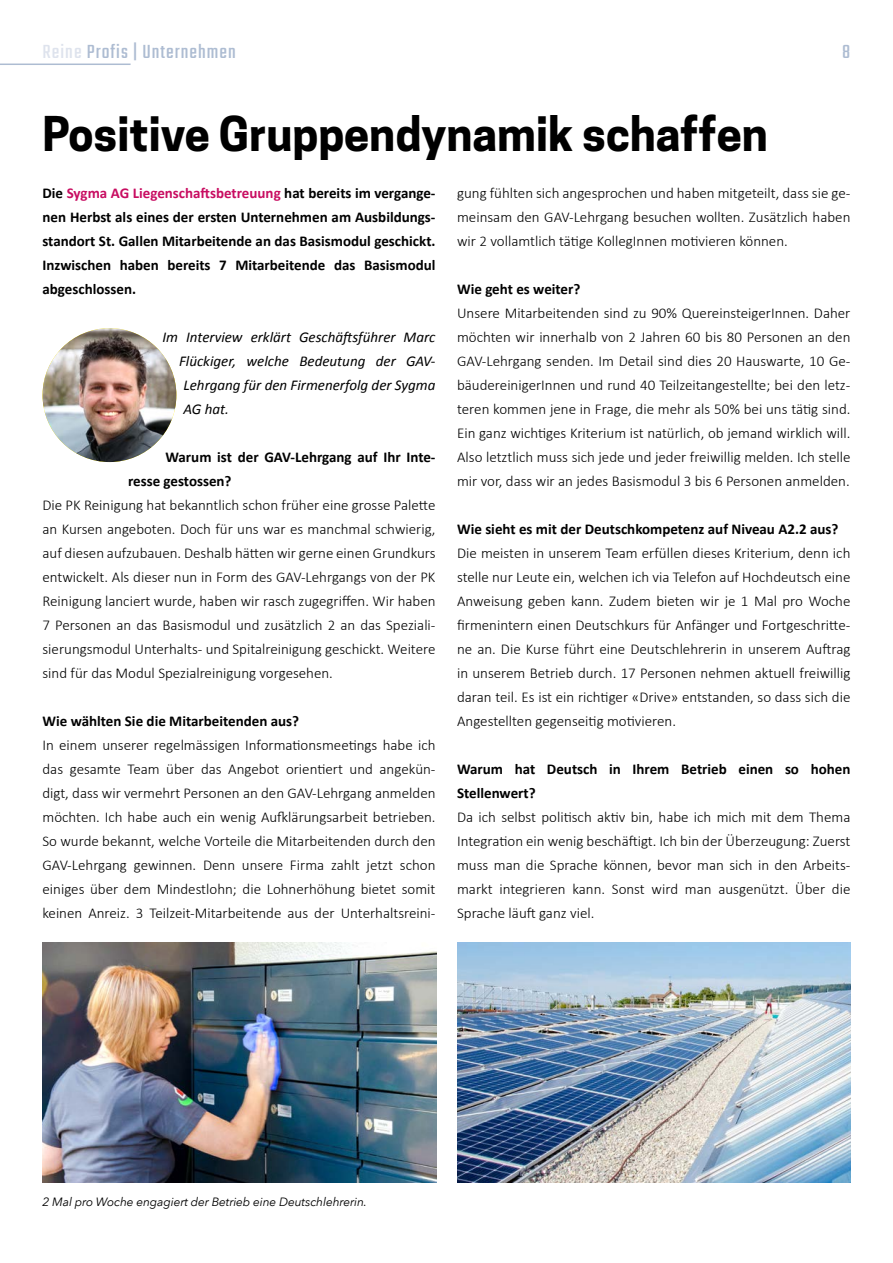
<style>
.page{position:relative;width:893px;height:1263px;background:#fff}
.page>*{position:absolute;margin:0;border:0;box-sizing:border-box;transform-origin:0 0}
.t1{font:700 45px "Cooper Hewitt";color:#000}
.t2{font:21px "Teko";letter-spacing:.05em;color:#adbcd2}
.t3{font:300 15px/24px "Calibri";color:#000;text-align:justify}
.t4{font:700 15px/24px "Calibri";color:#000}
.t5{font:italic 15px "Calibri";color:#000}
.t6{font:italic 12px "Avenir Next";letter-spacing:-.01em;color:#000}
.s1{color:#dee3ed}
.s2{color:#c80d61}
</style>
<div class="page">
<hr style="left:0;top:64px;width:131px;height:1px;background:#adbcd2">
<img style="left:43px;top:328px;width:133px;height:134px;border-radius:67px">
<img style="left:43px;top:942px;width:393px;height:240px">
<img style="left:457px;top:942px;width:394px;height:240px">
<h2 class="t2" style="left:43px;top:40px;width:195px"><span class="s1">Reine</span> Profis | Unternehmen</h2>
<h2 class="t2" style="left:842px;top:40px;width:10px">8</h2>
<h1 class="t1" style="left:43px;top:107px;width:727px">Positive Gruppendynamik schaffen</h1>
<p class="t4" style="left:43px;top:181px;width:395px;text-align:justify">Die <span class="s2">Sygma AG Liegenschaftsbetreuung</span> hat bereits im vergange&shy;nen Herbst als eines der ersten Unternehmen am Ausbildungs&shy;standort St. Gallen Mitarbeitende an das Basismodul geschickt.<br>Inzwischen haben bereits 7 Mitarbeitende das Basismodul abgeschlossen.</p>
<p class="t5" style="left:163px;top:327px;width:275px">Im Interview erklärt Geschäftsführer Marc</p>
<p class="t5" style="left:179px;top:351px;width:258px">Flückiger, welche Bedeutung der GAV-</p>
<p class="t5" style="left:184px;top:375px;width:253px">Lehrgang für den Firmenerfolg der Sygma</p>
<p class="t5" style="left:184px;top:399px;width:47px">AG hat.</p>
<p class="t4" style="left:128px;top:445px;width:309px;text-indent:38px">Warum ist der GAV-Lehrgang auf Ihr Inte&shy;resse gestossen?</p>
<p class="t3" style="left:43px;top:492px;width:395px">Die PK Reinigung hat bekanntlich schon früher eine grosse Palette an Kursen angeboten. Doch für uns war es manchmal schwierig, auf diesen aufzubauen. Deshalb hätten wir gerne einen Grundkurs entwickelt. Als dieser nun in Form des GAV-Lehrgangs von der PK Reinigung lanciert wurde, haben wir rasch zugegriffen. Wir haben 7 Personen an das Basismodul und zusätzlich 2 an das Speziali&shy;sierungsmodul Unterhalts- und Spitalreinigung geschickt. Weitere sind für das Modul Spezialreinigung vorgesehen.</p>
<p class="t4" style="left:43px;top:709px;width:258px">Wie wählten Sie die Mitarbeitenden aus?</p>
<p class="t3" style="left:43px;top:732px;width:395px">In einem unserer regelmässigen Informationsmeetings habe ich das gesamte Team über das Angebot orientiert und angekün&shy;digt, dass wir vermehrt Personen an den GAV-Lehrgang anmelden möchten. Ich habe auch ein wenig Aufklärungsarbeit betrieben.<br>So wurde bekannt, welche Vorteile die Mitarbeitenden durch den GAV-Lehrgang gewinnen. Denn unsere Firma zahlt jetzt schon einiges über dem Mindestlohn; die Lohnerhöhung bietet somit keinen Anreiz. 3 Teilzeit-Mitarbeitende aus der Unterhaltsreini-</p>
<p class="t3" style="left:457px;top:180px;width:395px">gung fühlten sich angesprochen und haben mitgeteilt, dass sie ge&shy;meinsam den GAV-Lehrgang besuchen wollten. Zusätzlich haben wir 2 vollamtlich tätige KollegInnen motivieren können.</p>
<p class="t4" style="left:457px;top:277px;width:125px">Wie geht es weiter?</p>
<p class="t3" style="left:457px;top:300px;width:395px">Unsere Mitarbeitenden sind zu 90% QuereinsteigerInnen. Daher möchten wir innerhalb von 2 Jahren 60 bis 80 Personen an den GAV-Lehrgang senden. Im Detail sind dies 20 Hauswarte, 10 Ge&shy;bäudereinigerInnen und rund 40 Teilzeitangestellte; bei den letz&shy;teren kommen jene in Frage, die mehr als 50% bei uns tätig sind.<br>Ein ganz wichtiges Kriterium ist natürlich, ob jemand wirklich will.<br>Also letztlich muss sich jede und jeder freiwillig melden. Ich stelle mir vor, dass wir an jedes Basismodul 3 bis 6 Personen anmelden.</p>
<p class="t4" style="left:457px;top:517px;width:383px">Wie sieht es mit der Deutschkompetenz auf Niveau A2.2 aus?</p>
<p class="t3" style="left:457px;top:540px;width:395px">Die meisten in unserem Team erfüllen dieses Kriterium, denn ich stelle nur Leute ein, welchen ich via Telefon auf Hochdeutsch eine Anweisung geben kann. Zudem bieten wir je 1 Mal pro Woche firmenintern einen Deutschkurs für Anfänger und Fortgeschritte&shy;ne an. Die Kurse führt eine Deutschlehrerin in unserem Auftrag in unserem Betrieb durch. 17 Personen nehmen aktuell freiwillig daran teil. Es ist ein richtiger «Drive» entstanden, so dass sich die Angestellten gegenseitig motivieren.</p>
<p class="t4" style="left:457px;top:757px;width:395px">Warum hat Deutsch in Ihrem Betrieb einen so hohen<br>Stellenwert?</p>
<p class="t3" style="left:457px;top:804px;width:395px">Da ich selbst politisch aktiv bin, habe ich mich mit dem Thema Integration ein wenig beschäftigt. Ich bin der Überzeugung: Zuerst muss man die Sprache können, bevor man sich in den Arbeits&shy;markt integrieren kann. Sonst wird man ausgenützt. Über die Sprache läuft ganz viel.</p>
<p class="t6" style="left:43px;top:1192px;width:326px">2 Mal pro Woche engagiert der Betrieb eine Deutschlehrerin.</p>
</div>
